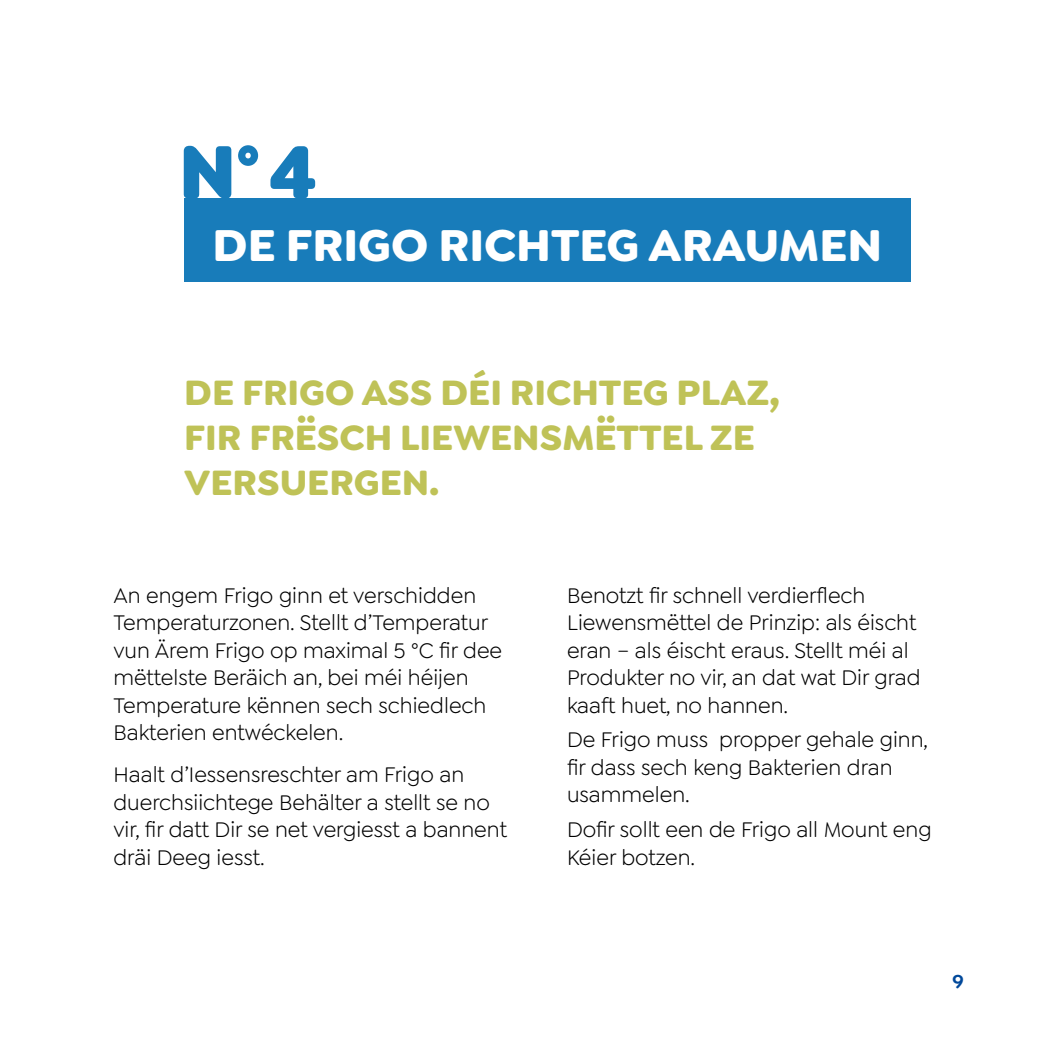
<style>
.page{position:relative;width:1049px;height:1049px;background:#fff}
.page>*{position:absolute;margin:0;border:0;box-sizing:border-box;transform-origin:0 0}
.t1{font:900 80px "Goldplay";color:#187cba}
.t2{font:700 47.5px "Goldplay";color:#fff}
.t3{font:700 37.5px/45px "Goldplay";color:#bfc257}
.t4{font:22.5px/27.5px "Goldplay";color:#000}
.t5{font:600 20px "Goldplay";color:#00489a}
</style>
<div class="page">
<div style="left:184px;top:198px;width:726px;height:84px;background:#187cba"></div>
<h1 class="t1" style="left:179px;top:118px;width:140px">N°4</h1>
<h2 class="t2" style="left:213px;top:214px;width:671px">DE FRIGO RICHTEG ARAUMEN</h2>
<h3 class="t3" style="left:184px;top:369px;width:597px">DE FRIGO ASS DÉI RICHTEG PLAZ,<br>FIR FRËSCH LIEWENSMËTTEL ZE<br>VERSUERGEN.</h3>
<p class="t4" style="left:113px;top:581px;width:390px">An engem Frigo ginn et verschidden Temperaturzonen. Stellt d’Temperatur vun Ärem Frigo op maximal 5 °C fir dee mëttelste Beräich an, bei méi héijen Temperature kënnen sech schiedlech Bakterien entwéckelen.</p>
<p class="t4" style="left:113px;top:761px;width:395px">Haalt d’Iessensreschter am Frigo an duerchsiichtege Behälter a stellt se no vir, fir datt Dir se net vergiesst a bannent dräi Deeg iesst.</p>
<p class="t4" style="left:567px;top:581px;width:355px">Benotzt fir schnell verdierflech Liewensmëttel de Prinzip: als éischt eran – als éischt eraus. Stellt méi al Produkter no vir, an dat wat Dir grad kaaft huet, no hannen.</p>
<p class="t4" style="left:567px;top:726px;width:362px">De Frigo muss propper gehale ginn, fir dass sech keng Bakterien dran usammelen.</p>
<p class="t4" style="left:567px;top:816px;width:366px">Dofir sollt een de Frigo all Mount eng<br>Kéier botzen.</p>
<p class="t5" style="left:952px;top:969px;width:13px">9</p>
</div>
